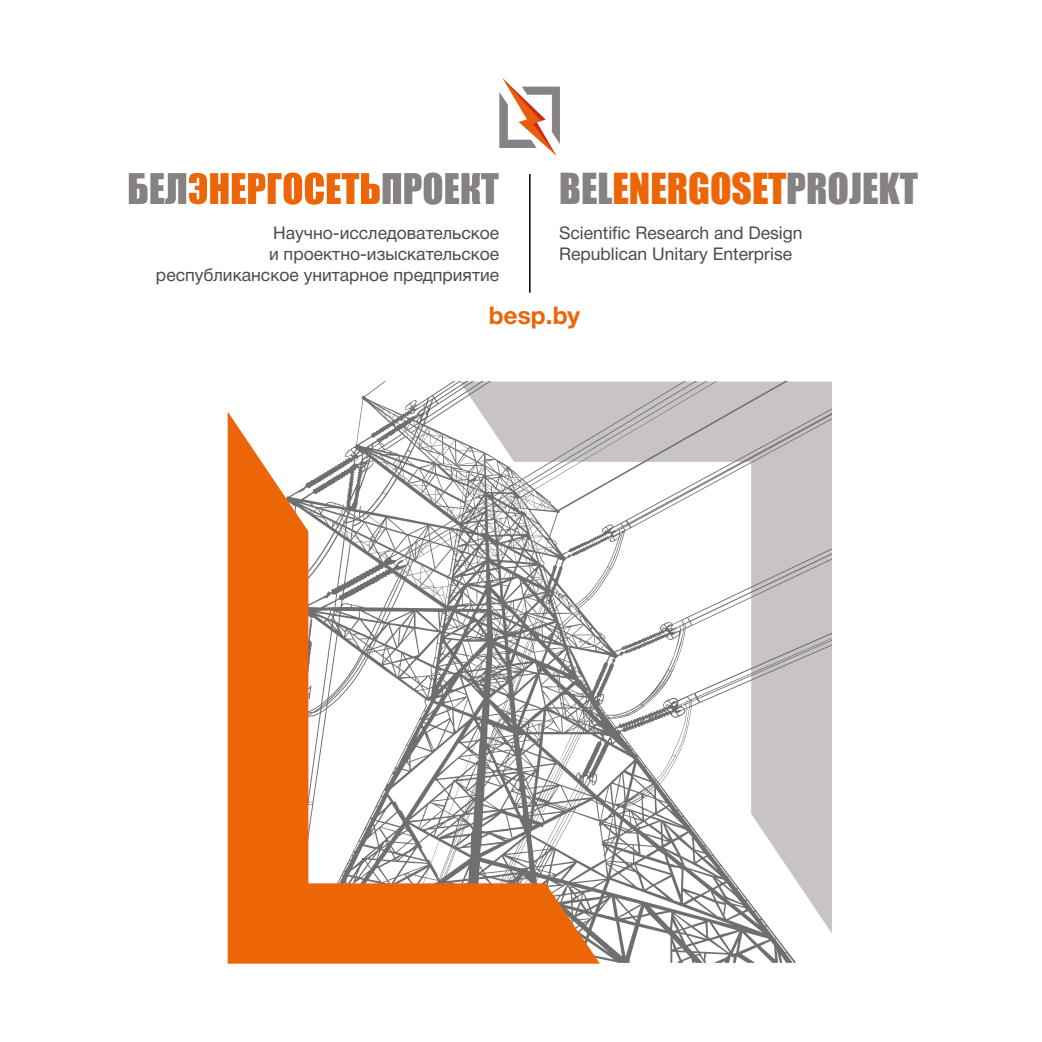
<style>
.page{position:relative;width:1042px;height:1042px;background:#fff}
.page>*{position:absolute;margin:0;border:0;box-sizing:border-box;transform-origin:0 0}
.t1{font:39.55px "Impact";color:#868281}
.t2{font:700 24.5px "Helvetica Neue Cyr";color:#ec6608}
.t3{font:17.5px/21px "Helvetica Neue Cyr";color:#494a49;text-align:right}
.s1{color:#ec6608}
</style>
<div class="page">
<svg style="left:361px;top:381px;width:471px;height:582px;fill:#c7c4c3"></svg>
<svg style="left:361px;top:398px;width:264px;height:7px;fill:#c7c4c3"></svg>
<svg style="left:360px;top:405px;width:332px;height:558px"></svg>
<svg style="left:228px;top:412px;width:372px;height:551px"></svg>
<svg style="left:129px;top:172px;width:369px;height:33px"></svg>
<hr style="left:529px;top:174px;width:1px;height:119px;background:#000">
<svg style="left:499px;top:78px;width:61px;height:78px"></svg>
<h1 class="t1" style="left:559px;top:167px;width:360px">BEL<span class="s1">ENERGOSET</span>PROJEKT</h1>
<p class="t3" style="left:559px;top:222px;width:245px;text-align:left">Scientific Research and Design<br>Republican Unitary Enterprise</p>
<p class="t3" style="left:156px;top:222px;width:345px">Научно-исследовательское<br>и проектно-изыскательское республиканское унитарное предприятие</p>
<h2 class="t2" style="left:489px;top:302px;width:93px">besp.by</h2>
</div>
